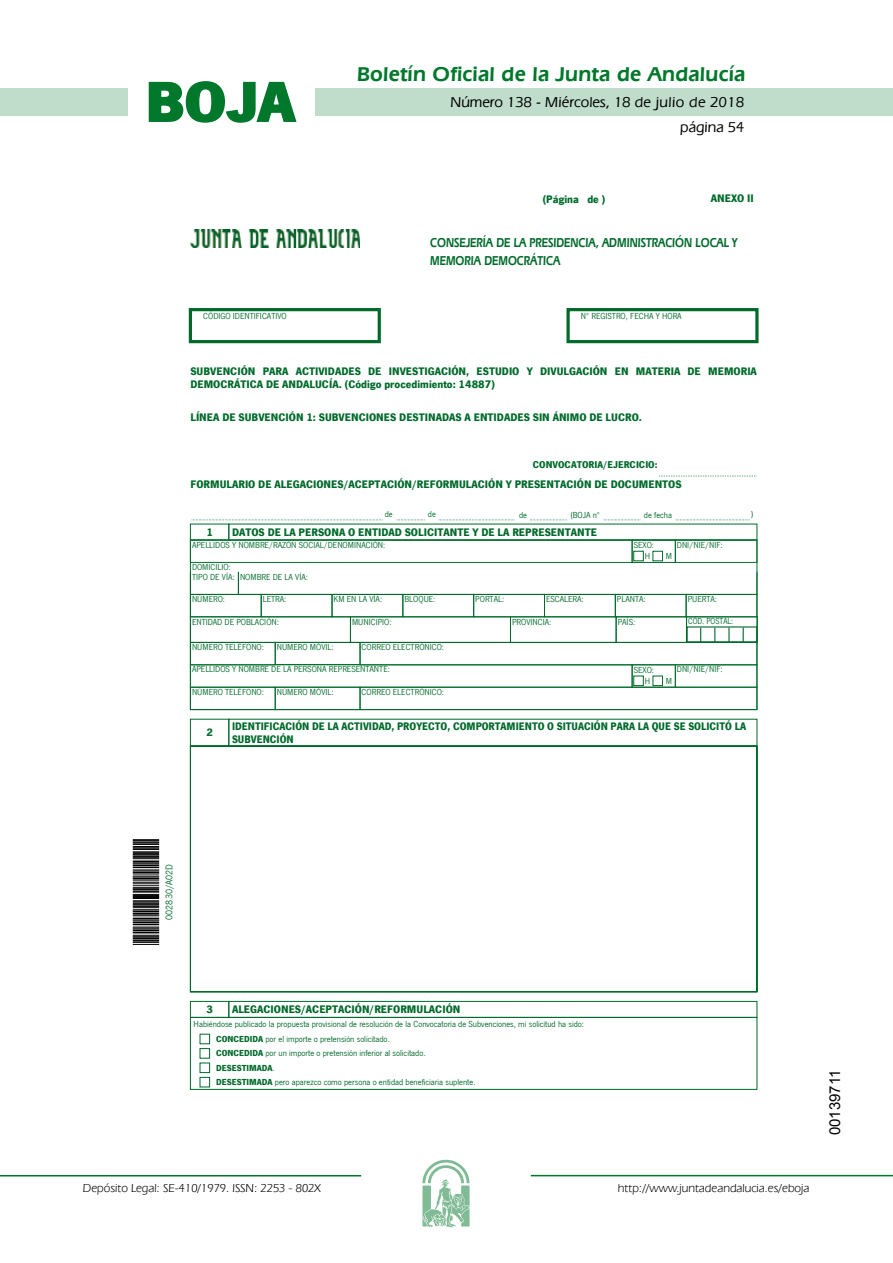
<style>
.page{position:relative;width:893px;height:1263px;background:#fff}
.page>*{position:absolute;margin:0;border:0;box-sizing:border-box;transform-origin:0 0}
.t1{font:700 57.75px "News Got T";color:#00782c;scale:1.14 1}
.t2{font:600 21px "Eras IT Cby BT";letter-spacing:.01em;color:#00782c}
.t3{font:500 15px/24.5px "Eras IT Cby BT";color:#000;text-align:right}
.t4{font:15px "Arial";color:#000}
.t5{font:600 13.5px/18.1px "Eras IT Cby BT";color:#006a2b;scale:.8 1}
.t6{font:12px "Eras IT Cby BT";color:#000}
.t7{font:700 11.25px/13.5px "News Got T";color:#006a2b}
.t8{font:700 11.25px/13.5px "News Got T";color:#006a2b;scale:.95 1}
.t9{font:700 10.2px "News Got T";color:#006a2b}
.t10{font:10.2px "News Got T";color:#006a2b}
.t11{font:9px/14.4px "News Got T";color:#006a2b}
.t12{font:9px "News Got T";color:#006a2b;scale:.93 1}
.t13{font:9px "News Got T";color:#00732c}
.s1{font-weight:700}
</style>
<div class="page">
<div style="left:315px;top:88px;width:577px;height:28px;background:#bfddca"></div>
<div style="left:0;top:88px;width:128px;height:28px;background:#bfddca"></div>
<hr style="left:0;top:1175px;width:361px;height:2px;background:#00782c">
<svg style="left:422px;top:1159px;width:47px;height:68px"></svg>
<hr style="left:531px;top:1175px;width:361px;height:1px;background:#00782c">
<svg style="left:148px;top:81px;width:149px;height:42px"></svg>
<img style="left:190px;top:230px;width:170px;height:17px">
<div style="left:189px;top:308px;width:192px;height:35px;border:3px solid #006a2b"></div>
<div style="left:566px;top:308px;width:192px;height:35px;border:3px solid #006a2b"></div>
<svg style="left:659px;top:476px;width:98px;height:1px"></svg>
<svg style="left:192px;top:520px;width:191px;height:1px"></svg>
<svg style="left:396px;top:520px;width:29px;height:1px"></svg>
<svg style="left:439px;top:520px;width:75px;height:1px"></svg>
<svg style="left:530px;top:520px;width:37px;height:1px"></svg>
<svg style="left:603px;top:520px;width:38px;height:1px"></svg>
<svg style="left:675px;top:520px;width:74px;height:1px"></svg>
<div style="left:190px;top:524px;width:39px;height:17px;border:1px solid #006a2b"></div>
<div style="left:228px;top:524px;width:529px;height:17px;border:1px solid #006a2b"></div>
<div style="left:190px;top:540px;width:442px;height:23px;border:1px solid #00732c"></div>
<div style="left:632px;top:540px;width:43px;height:23px;border:1px solid #006a2b"></div>
<div style="left:633px;top:551px;width:10px;height:10px;border:1px solid #006a2b"></div>
<div style="left:675px;top:540px;width:82px;height:23px;border:1px solid #00732c"></div>
<svg style="left:190px;top:572px;width:1px;height:22px"></svg>
<svg style="left:756px;top:572px;width:1px;height:22px"></svg>
<svg style="left:238px;top:572px;width:1px;height:22px"></svg>
<div style="left:190px;top:594px;width:71px;height:23px;border:1px solid #006a2b"></div>
<div style="left:261px;top:594px;width:71px;height:23px;border:1px solid #006a2b"></div>
<div style="left:332px;top:594px;width:71px;height:23px;border:1px solid #006a2b"></div>
<div style="left:402px;top:594px;width:72px;height:23px;border:1px solid #006a2b"></div>
<div style="left:473px;top:594px;width:71px;height:23px;border:1px solid #006a2b"></div>
<div style="left:544px;top:594px;width:71px;height:23px;border:1px solid #006a2b"></div>
<div style="left:615px;top:594px;width:71px;height:23px;border:1px solid #006a2b"></div>
<div style="left:686px;top:594px;width:71px;height:23px;border:1px solid #006a2b"></div>
<div style="left:190px;top:642px;width:85px;height:23px;border:1px solid #006a2b"></div>
<div style="left:275px;top:642px;width:85px;height:23px;border:1px solid #006a2b"></div>
<div style="left:360px;top:642px;width:397px;height:23px;border:1px solid #006a2b"></div>
<div style="left:633px;top:676px;width:10px;height:10px;border:1px solid #006a2b"></div>
<div style="left:652px;top:676px;width:10px;height:10px;border:1px solid #006a2b"></div>
<div style="left:190px;top:687px;width:85px;height:23px;border:1px solid #006a2b"></div>
<div style="left:275px;top:687px;width:85px;height:23px;border:1px solid #006a2b"></div>
<div style="left:360px;top:687px;width:397px;height:23px;border:1px solid #006a2b"></div>
<div style="left:190px;top:719px;width:39px;height:28px;border:1px solid #006a2b"></div>
<svg style="left:189px;top:745px;width:569px;height:273px"></svg>
<div style="left:228px;top:1001px;width:529px;height:17px;border:1px solid #006a2b"></div>
<div style="left:190px;top:1017px;width:567px;height:73px;border:1px solid #006a2b"></div>
<div style="left:200px;top:1034px;width:10px;height:10px;border:1px solid #006a2b"></div>
<div style="left:200px;top:1048px;width:10px;height:10px;border:1px solid #006a2b"></div>
<div style="left:200px;top:1063px;width:10px;height:10px;border:1px solid #006a2b"></div>
<div style="left:200px;top:1077px;width:10px;height:10px;border:1px solid #006a2b"></div>
<svg style="left:133px;top:839px;width:26px;height:106px;background:#4d4d4d"></svg>
<svg style="left:700px;top:628px;width:1px;height:14px"></svg>
<svg style="left:714px;top:628px;width:1px;height:14px"></svg>
<svg style="left:728px;top:628px;width:1px;height:14px"></svg>
<svg style="left:742px;top:628px;width:1px;height:14px"></svg>
<h1 class="t1" style="left:145px;top:68px;width:133px">BOJA</h1>
<h2 class="t2" style="left:357px;top:62px;width:390px">Boletín Oficial de la Junta de Andalucía</h2>
<h3 class="t3" style="left:450px;top:90px;width:295px">Número 138 - Miércoles, 18 de julio de 2018 página 54</h3>
<p class="t7" style="left:542px;top:192px;width:65px">(Página de )</p>
<p class="t7" style="left:710px;top:192px;width:44px">ANEXO II</p>
<h3 class="t5" style="left:430px;top:233px;width:385px">CONSEJERÍA DE LA PRESIDENCIA, ADMINISTRACIÓN LOCAL Y<br>MEMORIA DEMOCRÁTICA</h3>
<p class="t11" style="left:203px;top:309px;width:85px">CÓDIGO IDENTIFICATIVO</p>
<p class="t11" style="left:581px;top:309px;width:102px">Nº REGISTRO, FECHA Y HORA</p>
<p class="t7" style="left:190px;top:364px;width:568px">SUBVENCIÓN PARA ACTIVIDADES DE INVESTIGACIÓN, ESTUDIO Y DIVULGACIÓN EN MATERIA DE MEMORIA<br>DEMOCRÁTICA DE ANDALUCÍA. (Código procedimiento: 14887)</p>
<p class="t7" style="left:190px;top:411px;width:453px">LÍNEA DE SUBVENCIÓN 1: SUBVENCIONES DESTINADAS A ENTIDADES SIN ÁNIMO DE LUCRO.</p>
<p class="t9" style="left:533px;top:458px;width:126px">CONVOCATORIA/EJERCICIO:</p>
<p class="t7" style="left:190px;top:477px;width:493px">FORMULARIO DE ALEGACIONES/ACEPTACIÓN/REFORMULACIÓN Y PRESENTACIÓN DE DOCUMENTOS</p>
<p class="t13" style="left:385px;top:509px;width:10px">de</p>
<p class="t13" style="left:428px;top:509px;width:10px">de</p>
<p class="t11" style="left:519px;top:508px;width:10px">de</p>
<p class="t11" style="left:570px;top:508px;width:31px">(BOJA nº</p>
<p class="t11" style="left:644px;top:508px;width:30px">de fecha</p>
<p class="t11" style="left:751px;top:507px;width:4px">)</p>
<p class="t7" style="left:206px;top:525px;width:8px">1</p>
<p class="t7" style="left:232px;top:525px;width:366px">DATOS DE LA PERSONA O ENTIDAD SOLICITANTE Y DE LA REPRESENTANTE</p>
<p class="t11" style="left:192px;top:538px;width:195px">APELLIDOS Y NOMBRE/RAZÓN SOCIAL/DENOMINACIÓN:</p>
<p class="t11" style="left:645px;top:540px;width:11px;line-height:10.9px;text-indent:-11px">SEXO:<br>H</p>
<p class="t11" style="left:665px;top:549px;width:8px">M</p>
<p class="t11" style="left:677px;top:538px;width:47px">DNI/NIE/NIF:</p>
<p class="t11" style="left:192px;top:563px;width:117px;line-height:9.6px">DOMICILIO:<br>TIPO DE VÍA: NOMBRE DE LA VÍA:</p>
<p class="t11" style="left:192px;top:592px;width:35px">NÚMERO:</p>
<p class="t11" style="left:263px;top:592px;width:25px">LETRA:</p>
<p class="t11" style="left:333px;top:592px;width:50px">KM EN LA VÍA:</p>
<p class="t11" style="left:404px;top:592px;width:32px">BLOQUE:</p>
<p class="t11" style="left:475px;top:592px;width:30px">PORTAL:</p>
<p class="t11" style="left:546px;top:592px;width:39px">ESCALERA:</p>
<p class="t11" style="left:617px;top:592px;width:30px">PLANTA:</p>
<p class="t11" style="left:687px;top:592px;width:31px">PUERTA:</p>
<p class="t11" style="left:192px;top:615px;width:88px">ENTIDAD DE POBLACIÓN:</p>
<p class="t11" style="left:352px;top:615px;width:41px">MUNICIPIO:</p>
<p class="t11" style="left:512px;top:615px;width:41px">PROVINCIA:</p>
<p class="t11" style="left:617px;top:615px;width:19px">PAÍS:</p>
<p class="t12" style="left:688px;top:617px;width:50px">CÓD. POSTAL:</p>
<p class="t11" style="left:192px;top:640px;width:73px">NÚMERO TELÉFONO:</p>
<p class="t11" style="left:277px;top:640px;width:58px">NÚMERO MÓVIL:</p>
<p class="t11" style="left:361px;top:640px;width:84px">CORREO ELECTRÓNICO:</p>
<p class="t11" style="left:192px;top:662px;width:199px">APELLIDOS Y NOMBRE DE LA PERSONA REPRESENTANTE:</p>
<p class="t11" style="left:645px;top:664px;width:11px;line-height:10.9px;text-indent:-11px">SEXO:<br>H</p>
<p class="t11" style="left:665px;top:674px;width:8px">M</p>
<p class="t11" style="left:677px;top:662px;width:47px">DNI/NIE/NIF:</p>
<p class="t11" style="left:192px;top:685px;width:73px">NÚMERO TELÉFONO:</p>
<p class="t11" style="left:277px;top:685px;width:58px">NÚMERO MÓVIL:</p>
<p class="t11" style="left:361px;top:685px;width:84px">CORREO ELECTRÓNICO:</p>
<p class="t7" style="left:206px;top:726px;width:8px">2</p>
<p class="t8" style="left:232px;top:719px;width:542px">IDENTIFICACIÓN DE LA ACTIVIDAD, PROYECTO, COMPORTAMIENTO O SITUACIÓN PARA LA QUE SE SOLICITÓ LA<br>SUBVENCIÓN</p>
<p class="t10" style="left:163px;top:920px;width:57px;rotate:-90deg">002830/A02D</p>
<p class="t7" style="left:206px;top:1002px;width:8px">3</p>
<p class="t7" style="left:232px;top:1003px;width:230px">ALEGACIONES/ACEPTACIÓN/REFORMULACIÓN</p>
<p class="t11" style="left:216px;top:1017px;width:369px;text-indent:-22px">Habiéndose publicado la propuesta provisional de resolución de la Convocatoria de Subvenciones, mi solicitud ha sido:<br><span class="s1">CONCEDIDA</span> por el importe o pretensión solicitado.<br><span class="s1">CONCEDIDA</span> por un importe o pretensión inferior al solicitado.<br><span class="s1">DESESTIMADA</span>.<br><span class="s1">DESESTIMADA</span> pero aparezco como persona o entidad beneficiaria suplente.</p>
<h3 class="t6" style="left:83px;top:1181px;width:239px">Depósito Legal: SE-410/1979. ISSN: 2253 - 802X</h3>
<h3 class="t6" style="left:618px;top:1181px;width:193px">http://www.juntadeandalucia.es/eboja</h3>
<h3 class="t4" style="left:825px;top:1135px;width:67px;rotate:-90deg">00139711</h3>
</div>
